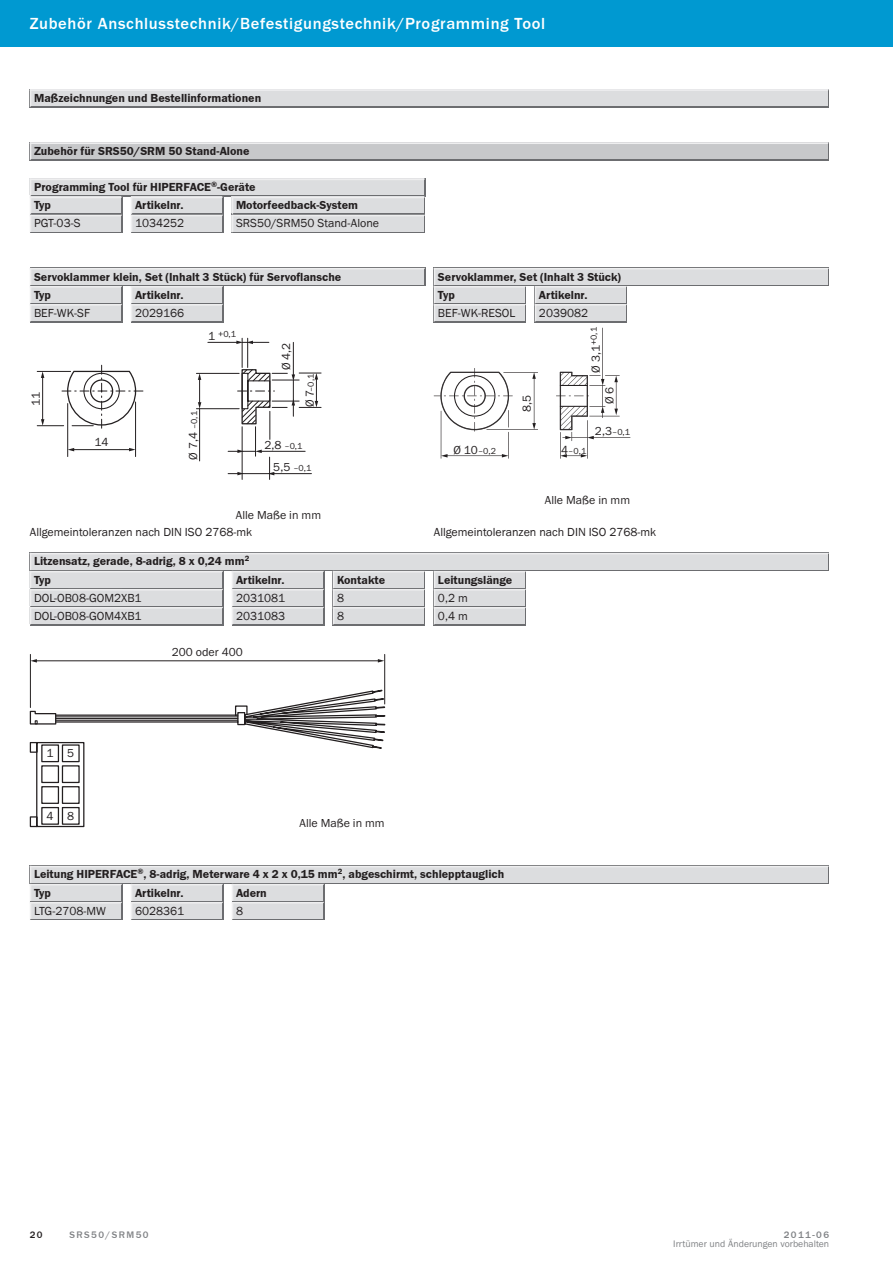
<style>
.page{position:relative;width:893px;height:1263px;background:#fff}
.page>*{position:absolute;margin:0;border:0;box-sizing:border-box;transform-origin:0 0}
.t1{font:500 16.5px "SICK Franklin";letter-spacing:.04em;color:#fff}
.t2{font:700 12px/18px "SICK Franklin";color:#231f20}
.t3{font:12px/16.4px "SICK Franklin";color:#231f20}
.t4{font:9.75px "SICK Franklin";color:#808285}
.t5{font:500 9.75px "SICK Franklin";letter-spacing:.15em;color:#808285}
.t6{font:500 9.75px "SICK Franklin";color:#231f20}
.t7{font:9px "SICK Franklin";color:#231f20}
.s1{font-size:12px}
.s2{font-size:9px}
</style>
<div class="page">
<div style="left:0;top:0;width:893px;height:47px;background:#0099d1"></div>
<svg style="left:30px;top:142px;width:799px;height:19px;background:#c0c1c3"></svg>
<svg style="left:30px;top:89px;width:799px;height:18px;background:#d7d8da"></svg>
<svg style="left:30px;top:179px;width:395px;height:54px;background:#d7d8d9"></svg>
<svg style="left:30px;top:268px;width:395px;height:54px"></svg>
<hr style="left:208px;top:342px;width:30px;height:1px;background:#231f20">
<svg style="left:228px;top:338px;width:93px;height:141px"></svg>
<hr style="left:196px;top:373px;width:43px;height:1px;background:#231f20">
<hr style="left:196px;top:408px;width:43px;height:1px;background:#231f20">
<svg style="left:198px;top:373px;width:3px;height:36px"></svg>
<hr style="left:67px;top:403px;width:1px;height:54px;background:#231f20">
<hr style="left:135px;top:402px;width:1px;height:55px;background:#231f20">
<hr style="left:73px;top:449px;width:57px;height:1px;background:#231f20">
<svg style="left:129px;top:448px;width:7px;height:3px"></svg>
<svg style="left:68px;top:448px;width:6px;height:3px"></svg>
<svg style="left:37px;top:365px;width:107px;height:66px"></svg>
<hr style="left:199px;top:409px;width:1px;height:52px;background:#231f20">
<svg style="left:434px;top:268px;width:395px;height:54px"></svg>
<svg style="left:434px;top:368px;width:104px;height:91px"></svg>
<svg style="left:556px;top:328px;width:74px;height:131px"></svg>
<svg style="left:30px;top:553px;width:799px;height:72px"></svg>
<svg style="left:30px;top:866px;width:799px;height:54px"></svg>
<hr style="left:30px;top:654px;width:1px;height:53px;background:#231f20">
<hr style="left:384px;top:654px;width:1px;height:50px;background:#231f20">
<hr style="left:36px;top:660px;width:343px;height:1px;background:#231f20">
<svg style="left:378px;top:659px;width:6px;height:3px"></svg>
<svg style="left:30px;top:659px;width:7px;height:3px"></svg>
<svg style="left:30px;top:689px;width:355px;height:139px"></svg>
<h1 class="t1" style="left:30px;top:14px;width:517px">Zubehör Anschlusstechnik/Befestigungstechnik/Programming Tool</h1>
<p class="t2" style="left:34px;top:89px;width:229px">Maßzeichnungen und Bestellinformationen</p>
<p class="t2" style="left:34px;top:142px;width:217px">Zubehör für SRS50/SRM 50 Stand-Alone</p>
<p class="t2" style="left:34px;top:178px;width:223px">Programming Tool für HIPERFACE<sup>®</sup>-Geräte<br>Typ</p>
<p class="t2" style="left:236px;top:196px;width:123px">Motorfeedback-System</p>
<p class="t3" style="left:236px;top:215px;width:145px">SRS50/SRM50 Stand-Alone</p>
<p class="t2" style="left:135px;top:196px;width:50px">Artikelnr.</p>
<p class="t3" style="left:135px;top:215px;width:51px">1034252</p>
<p class="t3" style="left:34px;top:215px;width:48px">PGT-03-S</p>
<p class="t2" style="left:34px;top:268px;width:309px">Servoklammer klein, Set (Inhalt 3 Stück) für Servoflansche<br>Typ</p>
<p class="t3" style="left:34px;top:305px;width:58px">BEF-WK-SF</p>
<p class="t2" style="left:135px;top:286px;width:50px">Artikelnr.</p>
<p class="t3" style="left:135px;top:305px;width:51px">2029166</p>
<p class="t3" style="left:28px;top:406px;width:16px;rotate:-90deg">11</p>
<p class="t7" style="left:208px;top:328px;width:30px"><span class="s1">1</span> +0,1</p>
<p class="t3" style="left:278px;top:370px;width:29px;rotate:-90deg">Ø 4,2</p>
<p class="t7" style="left:305px;top:407px;width:35px;rotate:-90deg"><span class="s1">Ø 7</span>–0,1</p>
<p class="t3" style="left:185px;top:460px;width:50px;rotate:-90deg">Ø 7,4 <span class="s2">–0,1</span></p>
<p class="t3" style="left:95px;top:434px;width:16px">14</p>
<p class="t7" style="left:264px;top:441px;width:40px"><span class="s1">2,8</span> –0,1</p>
<p class="t7" style="left:273px;top:462px;width:40px"><span class="s1">5,5</span> –0,1</p>
<p class="t3" style="left:30px;top:507px;width:293px;text-indent:206px">Alle Maße in mm<br>Allgemeintoleranzen nach DIN ISO 2768-mk</p>
<p class="t2" style="left:236px;top:553px;width:50px;text-indent:-202px">Litzensatz, gerade, 8-adrig, 8 x 0,24 mm<sup>2<br></sup>Artikelnr.</p>
<p class="t3" style="left:236px;top:590px;width:51px">2031081</p>
<p class="t2" style="left:34px;top:571px;width:19px">Typ</p>
<p class="t3" style="left:34px;top:590px;width:109px">DOL-OB08-GOM2XB1</p>
<p class="t2" style="left:337px;top:571px;width:50px">Kontakte</p>
<p class="t3" style="left:337px;top:590px;width:9px">8</p>
<p class="t2" style="left:438px;top:268px;width:185px">Servoklammer, Set (Inhalt 3 Stück)<br>Typ</p>
<p class="t3" style="left:438px;top:305px;width:79px">BEF-WK-RESOL</p>
<p class="t2" style="left:539px;top:286px;width:50px">Artikelnr.</p>
<p class="t3" style="left:539px;top:305px;width:51px">2039082</p>
<p class="t3" style="left:519px;top:412px;width:19px;rotate:-90deg">8,5</p>
<p class="t3" style="left:588px;top:373px;width:47px;rotate:-90deg">Ø 3,1<sup>+0,1</sup></p>
<p class="t3" style="left:601px;top:404px;width:19px;rotate:-90deg">Ø 6</p>
<p class="t7" style="left:595px;top:426px;width:37px"><span class="s1">2,3</span>–0,1</p>
<p class="t7" style="left:453px;top:445px;width:44px"><span class="s1">Ø 10</span>–0,2</p>
<p class="t7" style="left:561px;top:445px;width:27px"><span class="s1">4</span>–0,1</p>
<p class="t3" style="left:545px;top:492px;width:87px">Alle Maße in mm</p>
<p class="t3" style="left:434px;top:524px;width:224px">Allgemeintoleranzen nach DIN ISO 2768-mk</p>
<p class="t2" style="left:438px;top:571px;width:76px">Leitungslänge</p>
<p class="t3" style="left:438px;top:590px;width:31px">0,2 m</p>
<p class="t3" style="left:34px;top:608px;width:109px">DOL-OB08-GOM4XB1</p>
<p class="t3" style="left:236px;top:608px;width:51px">2031083</p>
<p class="t3" style="left:337px;top:608px;width:9px">8</p>
<p class="t3" style="left:438px;top:608px;width:31px">0,4 m</p>
<p class="t3" style="left:47px;top:745px;width:29px">1 5</p>
<p class="t3" style="left:47px;top:808px;width:29px">4 8</p>
<p class="t3" style="left:172px;top:644px;width:73px">200 oder 400</p>
<p class="t3" style="left:299px;top:814px;width:87px">Alle Maße in mm</p>
<p class="t2" style="left:34px;top:866px;width:472px">Leitung HIPERFACE<sup>®</sup>, 8-adrig, Meterware 4 x 2 x 0,15 mm<sup>2</sup>, abgeschirmt, schlepptauglich<br>Typ</p>
<p class="t3" style="left:34px;top:902px;width:74px">LTG-2708-MW</p>
<p class="t2" style="left:135px;top:884px;width:50px">Artikelnr.</p>
<p class="t3" style="left:135px;top:902px;width:51px">6028361</p>
<p class="t2" style="left:236px;top:884px;width:32px">Adern</p>
<p class="t3" style="left:236px;top:902px;width:9px">8</p>
<p class="t6" style="left:30px;top:1228px;width:14px">20</p>
<p class="t5" style="left:69px;top:1228px;width:81px">SRS50/SRM50</p>
<p class="t5" style="left:784px;top:1228px;width:47px">2011-06</p>
<p class="t4" style="left:673px;top:1237px;width:157px">Irrtümer und Änderungen vorbehalten</p>
</div>
